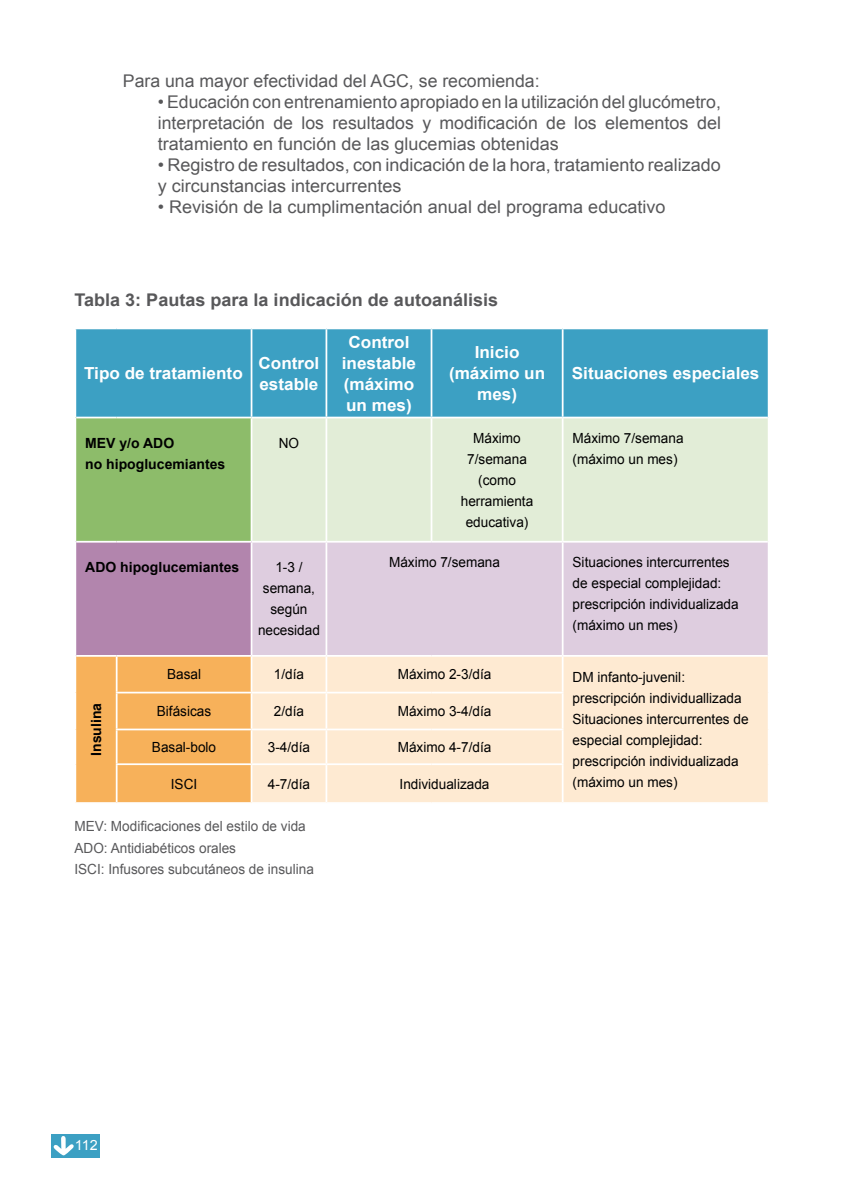
<style>
.page{position:relative;width:844px;height:1191px;background:#fff}
.page>*{position:absolute;margin:0;border:0;box-sizing:border-box;transform-origin:0 0}
.t1{font:17.5px/21px "Arial";color:#58585a;text-align:justify}
.t2{font:700 17.5px "Arial";color:#58585a}
.t3{font:700 16.62px/21px "Arial";color:#fff;text-align:center}
.t4{font:14px/21px "Arial";color:#000}
.t5{font:14px/21px "Arial";color:#58585a}
.t6{font:700 14px/21px "Arial";color:#000}
.t7{font:14px "Arial";color:#fff}
</style>
<div class="page">
<div style="left:51px;top:1134px;width:49px;height:23px;background:#3ca0c3"></div>
<svg style="left:53px;top:1136px;width:21px;height:19px"></svg>
<div style="left:76px;top:329px;width:691px;height:88px;background:#3ca0c3"></div>
<div style="left:75px;top:417px;width:176px;height:125px;background:#8dbc6a"></div>
<div style="left:252px;top:418px;width:515px;height:123px;background:#e2edd7"></div>
<div style="left:75px;top:542px;width:176px;height:114px;background:#b285ad"></div>
<div style="left:252px;top:542px;width:515px;height:113px;background:#decddf"></div>
<div style="left:76px;top:657px;width:174px;height:145px;background:#f7b15a"></div>
<div style="left:252px;top:657px;width:515px;height:145px;background:#feead2"></div>
<hr style="left:74px;top:417px;width:2px;height:125px;background:#fff">
<hr style="left:74px;top:542px;width:2px;height:114px;background:#fff">
<hr style="left:250px;top:329px;width:2px;height:88px;background:#fff">
<hr style="left:325px;top:329px;width:2px;height:88px;background:#fff">
<hr style="left:430px;top:329px;width:2px;height:88px;background:#fff">
<hr style="left:561px;top:329px;width:2px;height:88px;background:#fff">
<hr style="left:76px;top:417px;width:41px;height:1px;background:#fff">
<hr style="left:117px;top:417px;width:134px;height:1px;background:#fff">
<hr style="left:250px;top:418px;width:2px;height:123px;background:#fff">
<hr style="left:325px;top:418px;width:2px;height:123px;background:#fff">
<hr style="left:430px;top:418px;width:2px;height:123px;background:#fff">
<hr style="left:561px;top:418px;width:2px;height:123px;background:#fff">
<hr style="left:76px;top:541px;width:41px;height:1px;background:#fff">
<hr style="left:117px;top:541px;width:134px;height:1px;background:#fff">
<hr style="left:250px;top:542px;width:2px;height:113px;background:#fff">
<hr style="left:325px;top:542px;width:2px;height:113px;background:#fff">
<hr style="left:561px;top:542px;width:2px;height:113px;background:#fff">
<hr style="left:76px;top:655px;width:41px;height:2px;background:#fff">
<hr style="left:117px;top:655px;width:134px;height:2px;background:#fff">
<hr style="left:116px;top:657px;width:1px;height:34px;background:#fff">
<hr style="left:325px;top:657px;width:2px;height:34px;background:#fff">
<hr style="left:561px;top:657px;width:2px;height:34px;background:#fff">
<hr style="left:116px;top:691px;width:135px;height:2px;background:#fff">
<hr style="left:116px;top:693px;width:1px;height:35px;background:#fff">
<hr style="left:251px;top:691px;width:75px;height:2px;background:#fff">
<hr style="left:326px;top:691px;width:105px;height:2px;background:#fff">
<hr style="left:325px;top:693px;width:2px;height:35px;background:#fff">
<hr style="left:431px;top:691px;width:132px;height:2px;background:#fff">
<hr style="left:561px;top:693px;width:2px;height:35px;background:#fff">
<hr style="left:116px;top:728px;width:135px;height:2px;background:#fff">
<hr style="left:116px;top:730px;width:1px;height:33px;background:#fff">
<hr style="left:251px;top:728px;width:75px;height:2px;background:#fff">
<hr style="left:326px;top:728px;width:105px;height:2px;background:#fff">
<hr style="left:325px;top:730px;width:2px;height:33px;background:#fff">
<hr style="left:431px;top:728px;width:132px;height:2px;background:#fff">
<hr style="left:561px;top:730px;width:2px;height:33px;background:#fff">
<hr style="left:116px;top:763px;width:135px;height:2px;background:#fff">
<hr style="left:116px;top:765px;width:1px;height:37px;background:#fff">
<hr style="left:251px;top:763px;width:75px;height:2px;background:#fff">
<hr style="left:326px;top:763px;width:105px;height:2px;background:#fff">
<hr style="left:325px;top:765px;width:2px;height:37px;background:#fff">
<hr style="left:431px;top:763px;width:132px;height:2px;background:#fff">
<hr style="left:561px;top:765px;width:2px;height:37px;background:#fff">
<p class="t1" style="left:123px;top:71px;width:418px">Para una mayor efectividad del AGC, se recomienda:</p>
<p class="t1" style="left:158px;top:91px;width:564px">• Educación con entrenamiento apropiado en la utilización del glucómetro, interpretación de los resultados y modificación de los elementos del tratamiento en función de las glucemias obtenidas</p>
<p class="t1" style="left:158px;top:154px;width:564px">• Registro de resultados, con indicación de la hora, tratamiento realizado y circunstancias intercurrentes</p>
<p class="t1" style="left:158px;top:196px;width:509px">• Revisión de la cumplimentación anual del programa educativo</p>
<p class="t2" style="left:74px;top:288px;width:425px">Tabla 3: Pautas para la indicación de autoanálisis</p>
<p class="t3" style="left:84px;top:363px;width:160px">Tipo de tratamiento</p>
<p class="t3" style="left:258px;top:353px;width:62px;text-align:left">Control estable</p>
<p class="t3" style="left:342px;top:332px;width:76px">Control inestable (máximo un mes)</p>
<p class="t3" style="left:449px;top:342px;width:98px">Inicio (máximo un mes)</p>
<p class="t3" style="left:571px;top:363px;width:189px">Situaciones especiales</p>
<p class="t6" style="left:85px;top:432px;width:142px">MEV y/o ADO<br>no hipoglucemiantes</p>
<p class="t4" style="left:279px;top:432px;width:22px">NO</p>
<p class="t4" style="left:460px;top:427px;width:74px;text-align:center">Máximo<br>7/semana (como herramienta educativa)</p>
<p class="t4" style="left:572px;top:427px;width:112px">Máximo 7/semana (máximo un mes)</p>
<p class="t6" style="left:85px;top:557px;width:156px">ADO hipoglucemiantes</p>
<p class="t4" style="left:258px;top:556px;width:63px;text-align:center">1-3 / semana, según necesidad</p>
<p class="t4" style="left:389px;top:551px;width:112px">Máximo 7/semana</p>
<p class="t4" style="left:572px;top:551px;width:168px">Situaciones intercurrentes de especial complejidad: prescripción individualizada (máximo un mes)</p>
<p class="t6" style="left:86px;top:756px;width:54px;rotate:-90deg">Insulina</p>
<p class="t4" style="left:167px;top:664px;width:35px">Basal</p>
<p class="t4" style="left:274px;top:664px;width:32px">1/día</p>
<p class="t4" style="left:397px;top:664px;width:95px">Máximo 2-3/día</p>
<p class="t4" style="left:572px;top:667px;width:177px">DM infanto-juvenil: prescripción individuallizada<br>Situaciones intercurrentes de especial complejidad: prescripción individualizada (máximo un mes)</p>
<p class="t4" style="left:157px;top:701px;width:56px">Bifásicas</p>
<p class="t4" style="left:274px;top:701px;width:32px">2/día</p>
<p class="t4" style="left:397px;top:701px;width:95px">Máximo 3-4/día</p>
<p class="t4" style="left:152px;top:736px;width:66px">Basal-bolo</p>
<p class="t4" style="left:268px;top:736px;width:44px">3-4/día</p>
<p class="t4" style="left:397px;top:736px;width:95px">Máximo 4-7/día</p>
<p class="t4" style="left:171px;top:773px;width:28px">ISCI</p>
<p class="t4" style="left:268px;top:773px;width:44px">4-7/día</p>
<p class="t4" style="left:399px;top:773px;width:91px">Individualizada</p>
<p class="t5" style="left:74px;top:816px;width:241px">MEV: Modificaciones del estilo de vida<br>ADO: Antidiabéticos orales<br>ISCI: Infusores subcutáneos de insulina</p>
<p class="t7" style="left:75px;top:1135px;width:24px">112</p>
</div>
